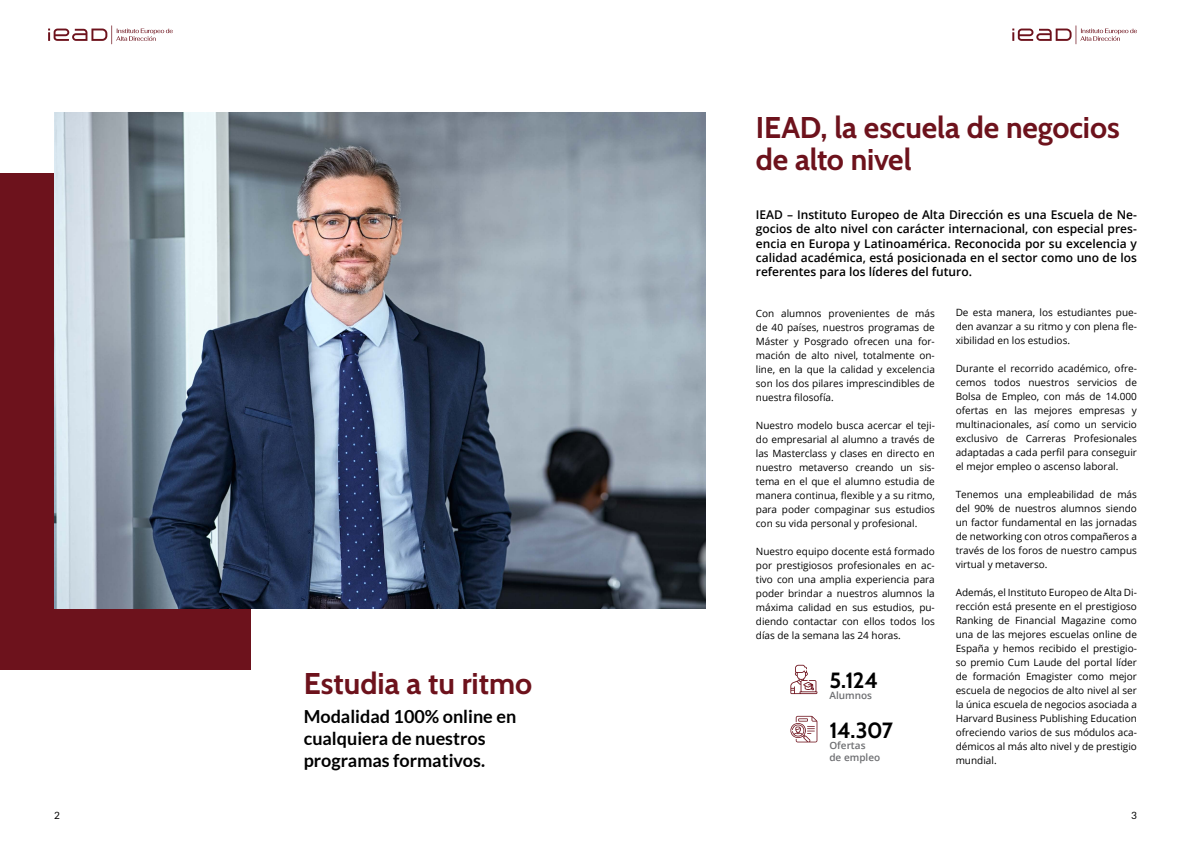
<style>
.page{position:relative;width:1191px;height:842px;background:#fff}
.page>*{position:absolute;margin:0;border:0;box-sizing:border-box;transform-origin:0 0}
.t1{font:30px/32px "Cabin";color:#6d121c}
.t2{font:22px "Cabin";letter-spacing:-.025em;color:#000}
.t3{font:700 18px/22px "Lato";color:#000}
.t4{font:600 12px/14.4px "Open Sans";color:#000;text-align:justify}
.t5{font:10px/14px "Open Sans";color:#000101;text-align:justify}
.t6{font:600 10px/12px "Open Sans";color:#6d6e71}
.t7{font:10px "Lato";color:#000}
</style>
<div class="page">
<div style="left:0;top:173px;width:250px;height:496px;background:#6d121c"></div>
<img style="left:54px;top:112px;width:652px;height:496px">
<svg style="left:790px;top:665px;width:27px;height:29px"></svg>
<svg style="left:790px;top:716px;width:27px;height:26px"></svg>
<svg style="left:1012px;top:25px;width:125px;height:19px"></svg>
<svg style="left:48px;top:25px;width:125px;height:19px"></svg>
<h1 class="t1" style="left:304px;top:666px;width:230px">Estudia a tu ritmo</h1>
<h3 class="t3" style="left:304px;top:705px;width:214px">Modalidad 100% online en cualquiera de nuestros programas formativos.</h3>
<h1 class="t1" style="left:756px;top:109px;width:365px">IEAD, la escuela de negocios de alto nivel</h1>
<p class="t4" style="left:756px;top:207px;width:382px">IEAD – Instituto Europeo de Alta Dirección es una Escuela de Ne&shy;gocios de alto nivel con carácter internacional, con especial pres&shy;encia en Europa y Latinoamérica. Reconocida por su excelencia y calidad académica, está posicionada en el sector como uno de los referentes para los líderes del futuro.</p>
<p class="t5" style="left:955px;top:305px;width:183px">De esta manera, los estudiantes pue&shy;den avanzar a su ritmo y con plena fle&shy;xibilidad en los estudios.</p>
<p class="t5" style="left:955px;top:361px;width:183px">Durante el recorrido académico, ofre&shy;cemos todos nuestros servicios de Bolsa de Empleo, con más de 14.000 ofertas en las mejores empresas y multinacionales, así como un servicio exclusivo de Carreras Profesionales adaptadas a cada perfil para conseguir el mejor empleo o ascenso laboral.</p>
<p class="t5" style="left:955px;top:487px;width:183px">Tenemos una empleabilidad de más del 90% de nuestros alumnos siendo un factor fundamental en las jornadas de networking con otros compañeros a través de los foros de nuestro campus virtual y metaverso.</p>
<p class="t5" style="left:955px;top:585px;width:183px">Además, el Instituto Europeo de Alta Di&shy;rección está presente en el prestigioso Ranking de Financial Magazine como una de las mejores escuelas online de España y hemos recibido el prestigio&shy;so premio Cum Laude del portal líder de formación Emagister como mejor escuela de negocios de alto nivel al ser la única escuela de negocios asociada a Harvard Business Publishing Education ofreciendo varios de sus módulos aca&shy;démicos al más alto nivel y de prestigio mundial.</p>
<p class="t5" style="left:756px;top:306px;width:180px">Con alumnos provenientes de más de 40 países, nuestros programas de Máster y Posgrado ofrecen una for&shy;mación de alto nivel, totalmente on&shy;line, en la que la calidad y excelencia son los dos pilares imprescindibles de nuestra filosofía.</p>
<p class="t5" style="left:756px;top:418px;width:180px">Nuestro modelo busca acercar el teji&shy;do empresarial al alumno a través de las Masterclass y clases en directo en nuestro metaverso creando un sis&shy;tema en el que el alumno estudia de manera continua, flexible y a su ritmo, para poder compaginar sus estudios con su vida personal y profesional.</p>
<p class="t5" style="left:756px;top:544px;width:180px">Nuestro equipo docente está formado por prestigiosos profesionales en ac&shy;tivo con una amplia experiencia para poder brindar a nuestros alumnos la máxima calidad en sus estudios, pu&shy;diendo contactar con ellos todos los días de la semana las 24 horas.</p>
<h2 class="t2" style="left:829px;top:663px;width:50px">5.124</h2>
<p class="t6" style="left:829px;top:689px;width:44px">Alumnos</p>
<h2 class="t2" style="left:829px;top:713px;width:65px">14.307</h2>
<p class="t6" style="left:829px;top:739px;width:52px">Ofertas<br>de empleo</p>
<p class="t7" style="left:54px;top:809px;width:7px">2</p>
<p class="t7" style="left:1131px;top:809px;width:7px">3</p>
</div>
